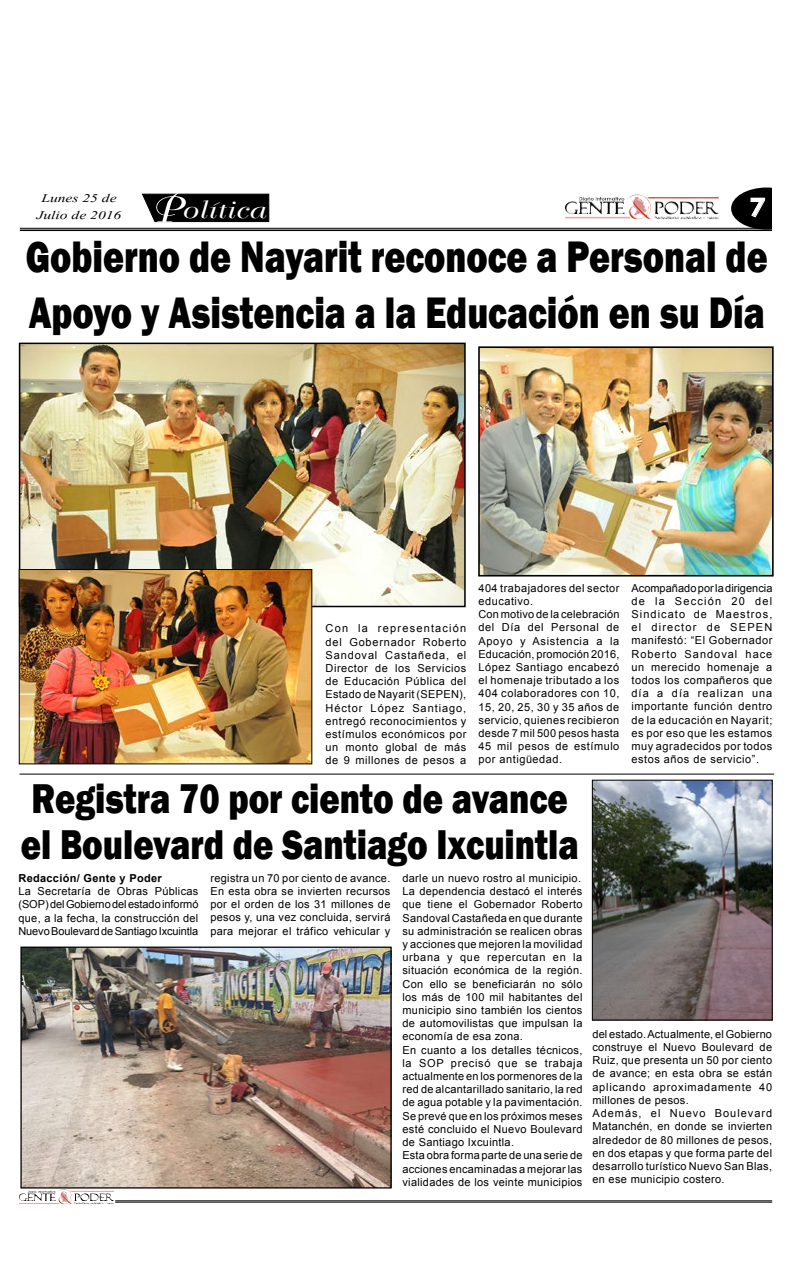
<style>
.page{position:relative;width:792px;height:1276px;background:#fff}
.page>*{position:absolute;margin:0;border:0;box-sizing:border-box;transform-origin:0 0}
.t1{font:800 45.4px/56px "Franklin Gothic";color:#000;scale:.79 1}
.t2{font:800 42.8px/46px "Franklin Gothic";color:#000;scale:.81 1}
.t3{font:700 25.2px "Century Gothic";color:#fff;scale:1.14 1}
.t4{font:24px "Bellevue";letter-spacing:.03em;color:#fff;scale:1.29 1}
.t5{font:14.6px/17.6px "Vijaya";color:#000;text-align:center;scale:1.32 1}
.t6{font:11px/13.2px "Arial";letter-spacing:.03em;color:#000;text-align:justify}
.t7{font:11px/13.2px "Arial";letter-spacing:.05em;color:#000}
.t8{font:700 11px "Arial";letter-spacing:.03em;color:#000}
</style>
<div class="page">
<img style="left:633px;top:215px;width:15px;height:2px">
<svg style="left:731px;top:187px;width:41px;height:41px"></svg>
<hr style="left:20px;top:228px;width:752px;height:1px;background:#000">
<hr style="left:20px;top:229px;width:752px;height:2px;background:#000">
<img style="left:627px;top:195px;width:23px;height:20px">
<hr style="left:115px;top:1200px;width:657px;height:1px;background:#000">
<hr style="left:115px;top:1201px;width:657px;height:1px;background:#000">
<img style="left:57px;top:1189px;width:15px;height:12px">
<img style="left:22px;top:345px;width:441px;height:259px">
<div style="left:19px;top:342px;width:447px;height:265px;border:2px solid #000"></div>
<svg style="left:141px;top:193px;width:129px;height:30px"></svg>
<img style="left:481px;top:349px;width:290px;height:224px">
<div style="left:478px;top:346px;width:296px;height:230px;border:2px solid #000"></div>
<hr style="left:20px;top:773px;width:754px;height:1px;background:#000">
<img style="left:22px;top:948px;width:368px;height:238px">
<div style="left:20px;top:946px;width:372px;height:242px;border:1px solid #000"></div>
<img style="left:594px;top:781px;width:177px;height:237px">
<div style="left:592px;top:779px;width:181px;height:241px;border:1px solid #000"></div>
<img style="left:21px;top:571px;width:289px;height:191px">
<div style="left:19px;top:569px;width:293px;height:195px;border:1px solid #000"></div>
<h3 class="t5" style="left:37px;top:187px;width:66px">Lunes 25 de<br>Julio de 2016</h3>
<h3 class="t4" style="left:180px;top:197px;width:66px">olítica</h3>
<h1 class="t1" style="left:26px;top:229px;width:941px">Gobierno de Nayarit reconoce a Personal de<br>Apoyo y Asistencia a la Educación en su Día</h1>
<h3 class="t3" style="left:749px;top:188px;width:16px">7</h3>
<p class="t6" style="left:326px;top:622px;width:142px">Con la representación del Gobernador Roberto Sandoval Castañeda, el Director de los Servicios de Educación Pública del Estado de Nayarit (SEPEN), Héctor López Santiago, entregó reconocimientos y estímulos económicos por un monto global de más de 9 millones de pesos a</p>
<p class="t7" style="left:478px;top:581px;width:143px">404 trabajadores del sector educativo.<br>Con motivo de la celebración del Día del Personal de<br>Apoyo y Asistencia a la<br>Educación, promoción 2016,<br>López Santiago encabezó el homenaje tributado a los<br>404 colaboradores con 10,<br>15, 20, 25, 30 y 35 años de servicio, quienes recibieron desde 7 mil 500 pesos hasta<br>45 mil pesos de estímulo por antigüedad.</p>
<p class="t6" style="left:631px;top:581px;width:143px">Acompañado por la dirigencia de la Sección 20 del Sindicato de Maestros, el director de SEPEN manifestó: “El Gobernador Roberto Sandoval hace un merecido homenaje a todos los compañeros que día a día realizan una importante función dentro de la educación en Nayarit; es por eso que les estamos muy agradecidos por todos estos años de servicio”.</p>
<h2 class="t2" style="left:21px;top:775px;width:690px">Registra 70 por ciento de avance el Boulevard de Santiago Ixcuintla</h2>
<p class="t8" style="left:18px;top:870px;width:145px">Redacción/ Gente y Poder</p>
<p class="t6" style="left:18px;top:884px;width:182px">La Secretaría de Obras Públicas (SOP) del Gobierno del estado informó que, a la fecha, la construcción del Nuevo Boulevard de Santiago Ixcuintla</p>
<p class="t6" style="left:210px;top:871px;width:182px">registra un 70 por ciento de avance.<br>En esta obra se invierten recursos por el orden de los 31 millones de pesos y, una vez concluida, servirá para mejorar el tráfico vehicular y</p>
<p class="t6" style="left:402px;top:871px;width:182px;text-align:left">darle un nuevo rostro al municipio.<br>La dependencia destacó el interés que tiene el Gobernador Roberto Sandoval Castañeda en que durante su administración se realicen obras y acciones que mejoren la movilidad urbana y que repercutan en la situación económica de la región.<br>Con ello se beneficiarán no sólo los más de 100 mil habitantes del municipio sino también los cientos de automovilistas que impulsan la economía de esa zona.<br>En cuanto a los detalles técnicos, la SOP precisó que se trabaja actualmente en los pormenores de la red de alcantarillado sanitario, la red de agua potable y la pavimentación.<br>Se prevé que en los próximos meses esté concluido el Nuevo Boulevard de Santiago Ixcuintla.<br>Esta obra forma parte de una serie de acciones encaminadas a mejorar las vialidades de los veinte municipios</p>
<p class="t6" style="left:592px;top:1027px;width:181px;text-align:left">del estado. Actualmente, el Gobierno construye el Nuevo Boulevard de<br>Ruiz, que presenta un 50 por ciento de avance; en esta obra se están aplicando aproximadamente 40 millones de pesos.<br>Además, el Nuevo Boulevard<br>Matanchén, en donde se invierten alrededor de 80 millones de pesos, en dos etapas y que forma parte del desarrollo turístico Nuevo San Blas, en ese municipio costero.</p>
</div>
